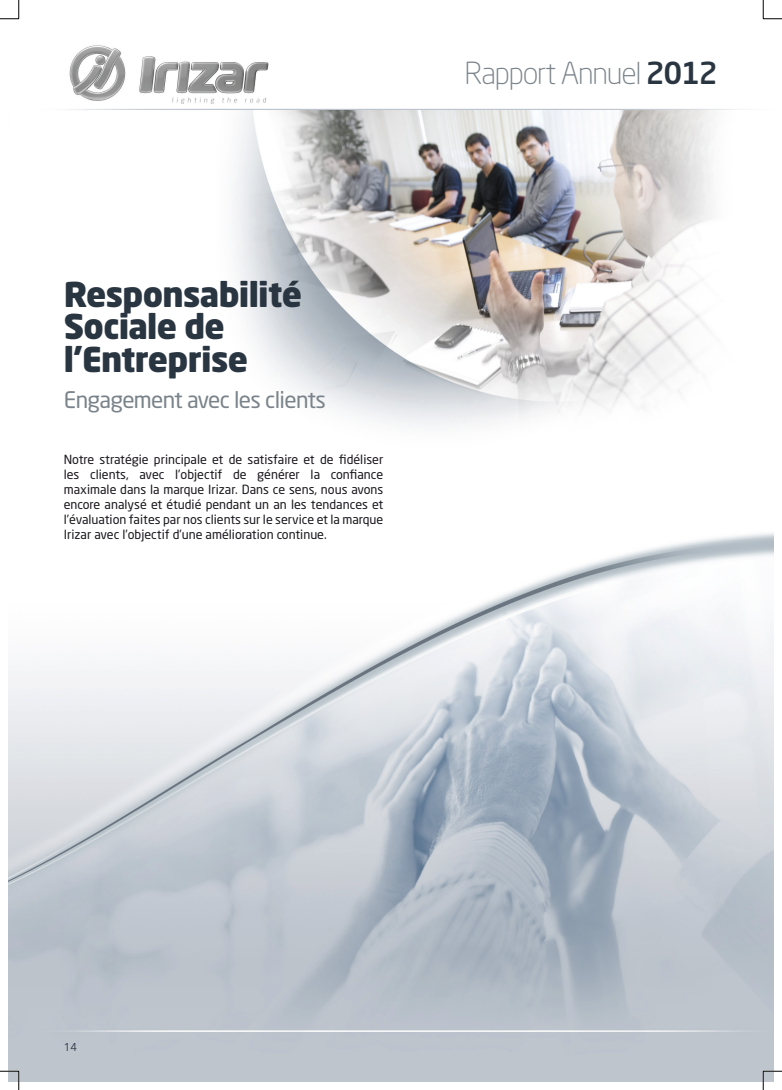
<style>
.page{position:relative;width:782px;height:1090px;background:#fff}
.page>*{position:absolute;margin:0;border:0;box-sizing:border-box;transform-origin:0 0}
.t1{font:900 33.75px "Neo Sans Std";letter-spacing:-.02em;color:#293541}
.t2{font:300 30px "Neo Sans Std";letter-spacing:-.04em;color:#7a838a}
.t3{font:22.5px "Neo Sans Std";letter-spacing:-.03em;color:#7a838a}
.t4{font:12.5px/15px "Neo Sans Std";color:#1a171c;text-align:justify}
.t5{font:11.25px "Avenir Next LT Pro";color:#293541}
.s1{font-weight:500;color:#293541}
</style>
<div class="page">
<img style="left:8px;top:45px;width:765px;height:1037px">
<img style="left:8px;top:111px;width:11px;height:354px">
<img style="left:90px;top:111px;width:673px;height:354px">
<svg style="left:0;top:0;width:20px;height:20px"></svg>
<svg style="left:0;top:1071px;width:20px;height:19px"></svg>
<svg style="left:762px;top:0;width:20px;height:20px"></svg>
<svg style="left:762px;top:1071px;width:20px;height:19px"></svg>
<p class="t1" style="left:64px;top:272px;width:240px">Responsabilité</p>
<p class="t1" style="left:64px;top:305px;width:162px">Sociale de</p>
<p class="t1" style="left:64px;top:337px;width:186px">l’Entreprise</p>
<p class="t3" style="left:64px;top:386px;width:263px">Engagement avec les clients</p>
<p class="t4" style="left:64px;top:452px;width:321px">Notre stratégie principale et de satisfaire et de fidéliser les clients, avec l’objectif de générer la confiance maximale dans la marque Irizar. Dans ce sens, nous avons encore analysé et étudié pendant un an les tendances et l’évaluation faites par nos clients sur le service et la marque Irizar avec l’objectif d’une amélioration continue.</p>
<p class="t2" style="left:464px;top:55px;width:254px">Rapport Annuel <span class="s1">2012</span></p>
<p class="t5" style="left:64px;top:1040px;width:15px">14</p>
</div>
